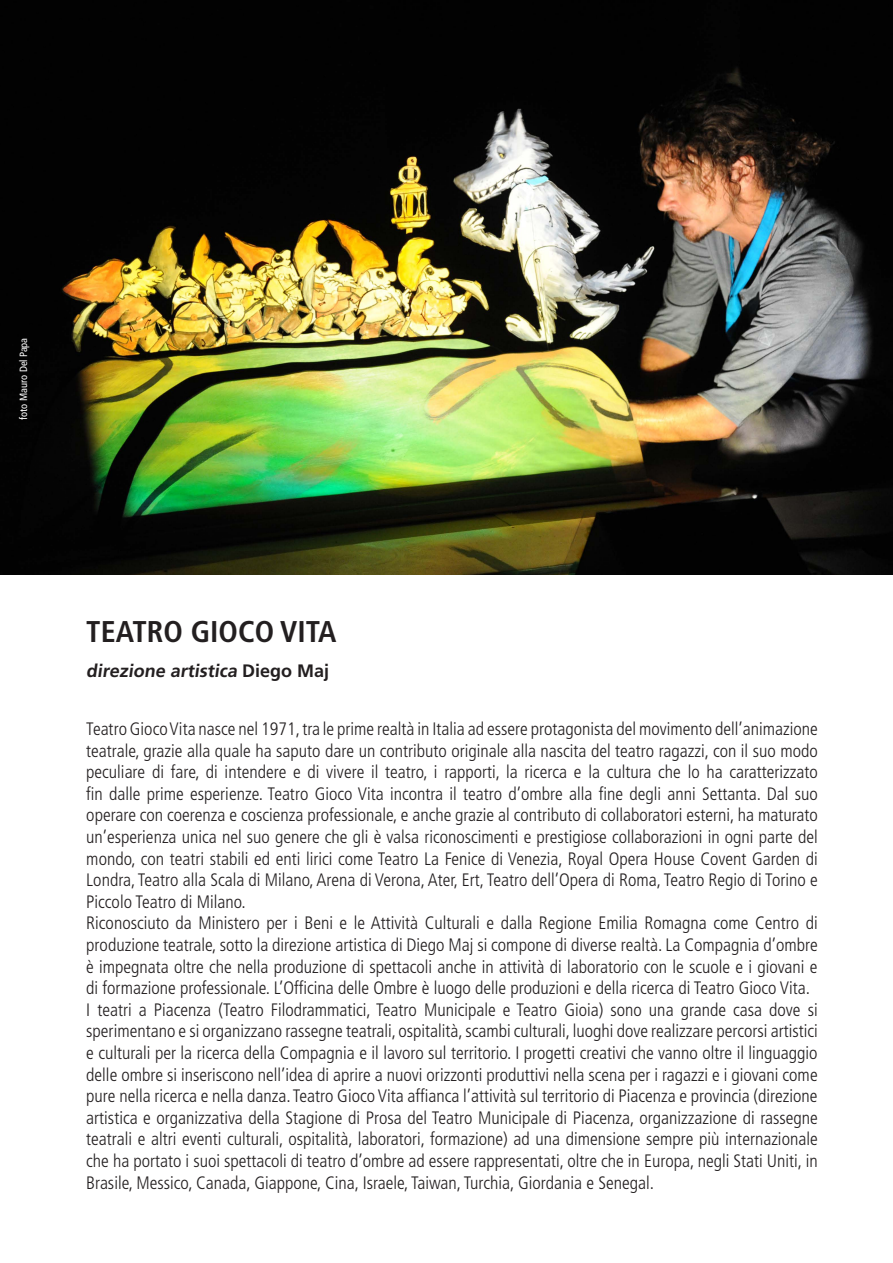
<style>
.page{position:relative;width:893px;height:1263px;background:#fff}
.page>*{position:absolute;margin:0;border:0;box-sizing:border-box;transform-origin:0 0}
.t1{font:700 condensed 30px "Frutiger LT Std";color:#231f20}
.t2{font:300 condensed 18px/21.6px "Frutiger LT Std";color:#231f20;text-align:justify}
.t3{font:700 18px "Frutiger LT Std";color:#231f20}
.t4{font:condensed 10.5px "Frutiger LT Std";color:#fff}
</style>
<div class="page">
<img style="left:0;top:0;width:893px;height:574px">
<p class="t4" style="left:17px;top:420px;width:84px;rotate:-90deg">foto Mauro Del Papa</p>
<p class="t1" style="left:86px;top:614px;width:252px">TEATRO GIOCO VITA</p>
<p class="t3" style="left:86px;top:660px;width:244px">direzione artistica D i e g o M aj</p>
<p class="t2" style="left:86px;top:718px;width:733px">Teatro Gioco Vita nasce nel 1971, tra le prime realtà in Italia ad essere protagonista del movimento dell’animazione teatrale, grazie alla quale ha saputo dare un contributo originale alla nascita del teatro ragazzi, con il suo modo peculiare di fare, di intendere e di vivere il teatro, i rapporti, la ricerca e la cultura che lo ha caratterizzato fin dalle prime esperienze. Teatro Gioco Vita incontra il teatro d’ombre alla fine degli anni Settanta. Dal suo operare con coerenza e coscienza professionale, e anche grazie al contributo di collaboratori esterni, ha maturato un’esperienza unica nel suo genere che gli è valsa riconoscimenti e prestigiose collaborazioni in ogni parte del mondo, con teatri stabili ed enti lirici come Teatro La Fenice di Venezia, Royal Opera House Covent Garden di Londra, Teatro alla Scala di Milano, Arena di Verona, Ater, Ert, Teatro dell’Opera di Roma, Teatro Regio di Torino e Piccolo Teatro di Milano.</p>
<p class="t2" style="left:86px;top:913px;width:733px">Riconosciuto da Ministero per i Beni e le Attività Culturali e dalla Regione Emilia Romagna come Centro di produzione teatrale, sotto la direzione artistica di Diego Maj si compone di diverse realtà. La Compagnia d’ombre è impegnata oltre che nella produzione di spettacoli anche in attività di laboratorio con le scuole e i giovani e di formazione professionale. L’Officina delle Ombre è luogo delle produzioni e della ricerca di Teatro Gioco Vita.</p>
<p class="t2" style="left:86px;top:999px;width:733px">I teatri a Piacenza (Teatro Filodrammatici, Teatro Municipale e Teatro Gioia) sono una grande casa dove si sperimentano e si organizzano rassegne teatrali, ospitalità, scambi culturali, luoghi dove realizzare percorsi artistici e culturali per la ricerca della Compagnia e il lavoro sul territorio. I progetti creativi che vanno oltre il linguaggio delle ombre si inseriscono nell’idea di aprire a nuovi orizzonti produttivi nella scena per i ragazzi e i giovani come pure nella ricerca e nella danza. Teatro Gioco Vita affianca l’attività sul territorio di Piacenza e provincia (direzione artistica e organizzativa della Stagione di Prosa del Teatro Municipale di Piacenza, organizzazione di rassegne teatrali e altri eventi culturali, ospitalità, laboratori, formazione) ad una dimensione sempre più internazionale che ha portato i suoi spettacoli di teatro d’ombre ad essere rappresentati, oltre che in Europa, negli Stati Uniti, in Brasile, Messico, Canada, Giappone, Cina, Israele, Taiwan, Turchia, Giordania e Senegal.</p>
</div>
